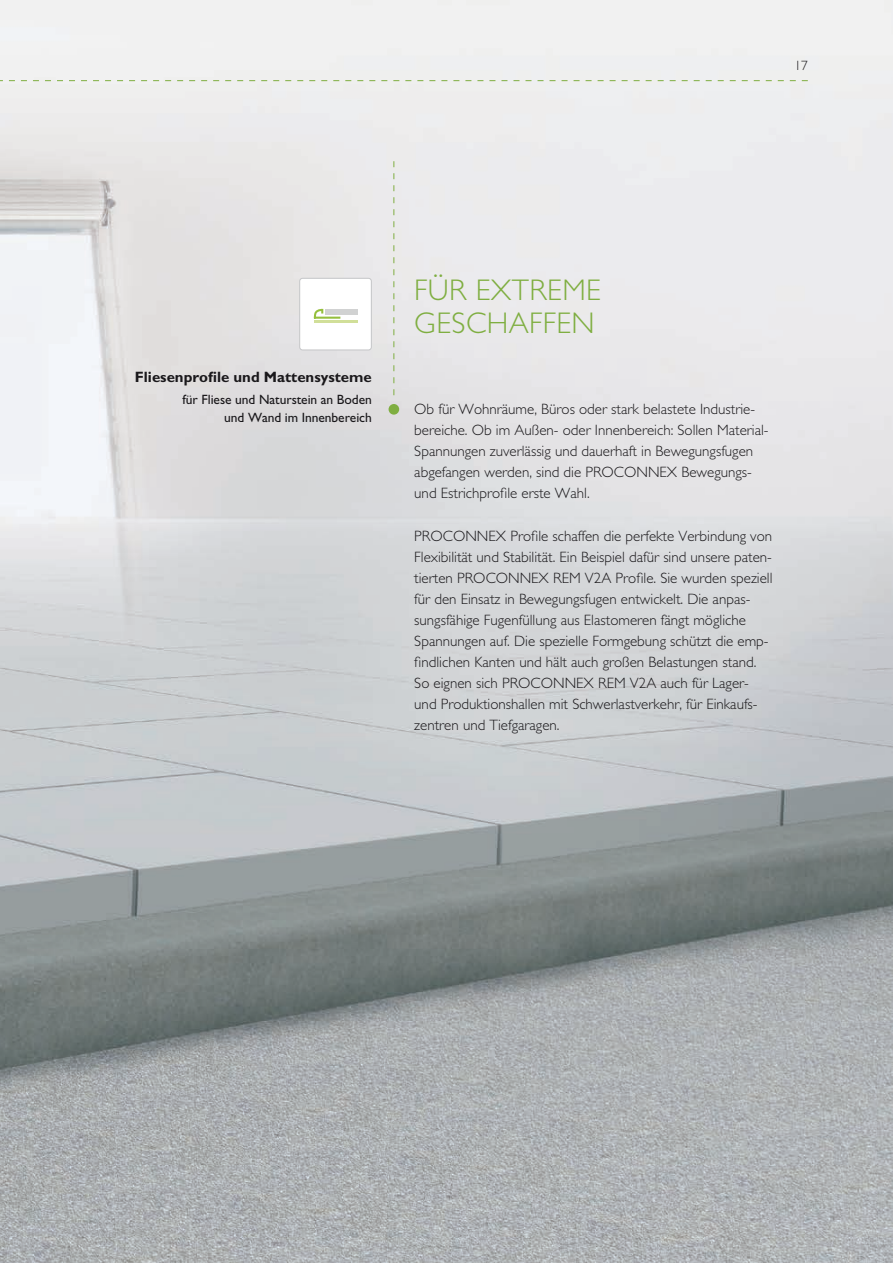
<style>
.page{position:relative;width:893px;height:1263px;background:#fff}
.page>*{position:absolute;margin:0;border:0;box-sizing:border-box;transform-origin:0 0}
.t1{font:300 30px/33px "Gill Sans";letter-spacing:.015em;color:#7fae41}
.t2{font:300 15px/21px "Gill Sans";color:#1a181b}
.t3{font:700 15px "Gill Sans";color:#1a181b}
.t4{font:13.5px/18px "Gill Sans";letter-spacing:-.005em;color:#1a181b;text-align:right}
.t5{font:300 13.5px "Gill Sans";color:#1a181b}
</style>
<div class="page">
<img style="left:0;top:0;width:893px;height:1263px">
<svg style="left:0;top:80px;width:808px;height:1px"></svg>
<svg style="left:393px;top:161px;width:1px;height:234px"></svg>
<div style="left:389px;top:404px;width:10px;height:11px;background:#7fae41;border-radius:50%"></div>
<div style="left:300px;top:278px;width:71px;height:72px;background:#fff;border-radius:3px"></div>
<div style="left:299px;top:278px;width:73px;height:72px;border:1px solid #c6c7c9;border-radius:3px"></div>
<div style="left:325px;top:309px;width:33px;height:6px;background:#d1d2d2"></div>
<hr style="left:314px;top:320px;width:44px;height:3px;background:#d1df99">
<svg style="left:313px;top:308px;width:28px;height:11px"></svg>
<p class="t5" style="left:794px;top:58px;width:15px">17</p>
<p class="t3" style="left:135px;top:368px;width:239px">Fliesenprofile und Mattensysteme</p>
<p class="t4" style="left:183px;top:390px;width:191px">für Fliese und Naturstein an Boden und Wand im Innenbereich</p>
<h1 class="t1" style="left:414px;top:274px;width:188px">FÜR EXTREME<br>GESCHAFFEN</h1>
<p class="t2" style="left:414px;top:399px;width:356px">Ob für Wohnräume, Büros oder stark belastete Industrie&shy;bereiche. Ob im Außen- oder Innenbereich: Sollen Material-Spannungen zuverlässig und dauerhaft in Bewegungsfugen abgefangen werden, sind die PROCONNEX Bewegungs&shy;und Estrichprofile erste Wahl.</p>
<p class="t2" style="left:414px;top:525px;width:360px">PROCONNEX Profile schaffen die perfekte Verbindung von Flexibilität und Stabilität. Ein Beispiel dafür sind unsere paten&shy;tierten PROCONNEX REM V2A Profile. Sie wurden speziell für den Einsatz in Bewegungsfugen entwickelt. Die anpas&shy;sungsfähige Fugenfüllung aus Elastomeren fängt mögliche Spannungen auf. Die spezielle Formgebung schützt die emp&shy;findlichen Kanten und hält auch großen Belastungen stand.<br>So eignen sich PROCONNEX REM V2A auch für Lager&shy;und Produktionshallen mit Schwerlastverkehr, für Einkaufs&shy;zentren und Tiefgaragen.</p>
</div>
